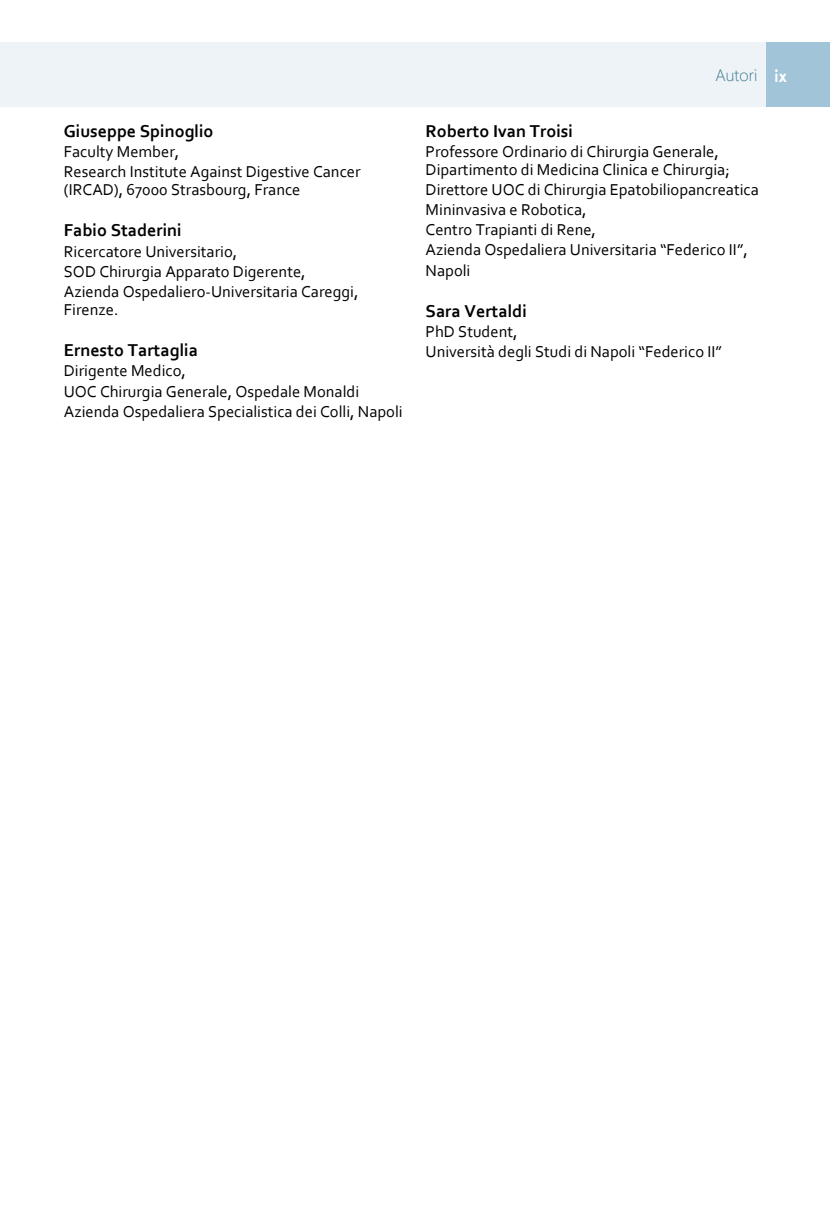
<style>
.page{position:relative;width:830px;height:1221px;background:#fff}
.page>*{position:absolute;margin:0;border:0;box-sizing:border-box;transform-origin:0 0}
.t1{font:700 18px "Corbel";color:#000}
.t2{font:16.5px/20.1px "Corbel";color:#000}
.t3{font:300 16.5px "Segoe UI";color:#3c7a8c}
.s1{font-family:"Tw Cen";font-weight:700;font-size:19.5px;color:#fff}
</style>
<div class="page">
<div style="left:0;top:43px;width:829px;height:64px;background:#eef3f8"></div>
<div style="left:765px;top:43px;width:64px;height:64px;background:#a2c4d8"></div>
<p class="t1" style="left:64px;top:120px;width:151px">Giuseppe Spinoglio</p>
<p class="t2" style="left:64px;top:141px;width:298px">Faculty Member,<br>Research Institute Against Digestive Cancer</p>
<p class="t2" style="left:64px;top:179px;width:238px">(IRCAD), 67000 Strasbourg, France</p>
<p class="t1" style="left:64px;top:219px;width:119px">Fabio Staderini</p>
<p class="t2" style="left:64px;top:241px;width:296px">Ricercatore Universitario,<br>SOD Chirurgia Apparato Digerente,<br>Azienda Ospedaliero-Universitaria Careggi,</p>
<p class="t2" style="left:64px;top:299px;width:56px">Firenze.</p>
<p class="t1" style="left:64px;top:339px;width:135px">Ernesto Tartaglia</p>
<p class="t2" style="left:64px;top:360px;width:340px">Dirigente Medico,<br>UOC Chirurgia Generale, Ospedale Monaldi<br>Azienda Ospedaliera Specialistica dei Colli, Napoli</p>
<p class="t3" style="left:715px;top:59px;width:73px">Autori <span class="s1">ix</span></p>
<p class="t1" style="left:425px;top:120px;width:149px">Roberto Ivan Troisi</p>
<p class="t2" style="left:425px;top:142px;width:305px;line-height:18px">Professore Ordinario di Chirurgia Generale,<br>Dipartimento di Medicina Clinica e Chirurgia;</p>
<p class="t2" style="left:425px;top:179px;width:334px">Direttore UOC di Chirurgia Epatobiliopancreatica<br>Mininvasiva e Robotica,<br>Centro Trapianti di Rene,<br>Azienda Ospedaliera Universitaria “Federico II”,<br>Napoli</p>
<p class="t1" style="left:425px;top:300px;width:103px">Sara Vertaldi</p>
<p class="t2" style="left:425px;top:321px;width:298px">PhD Student,<br>Università degli Studi di Napoli “Federico II”</p>
</div>
